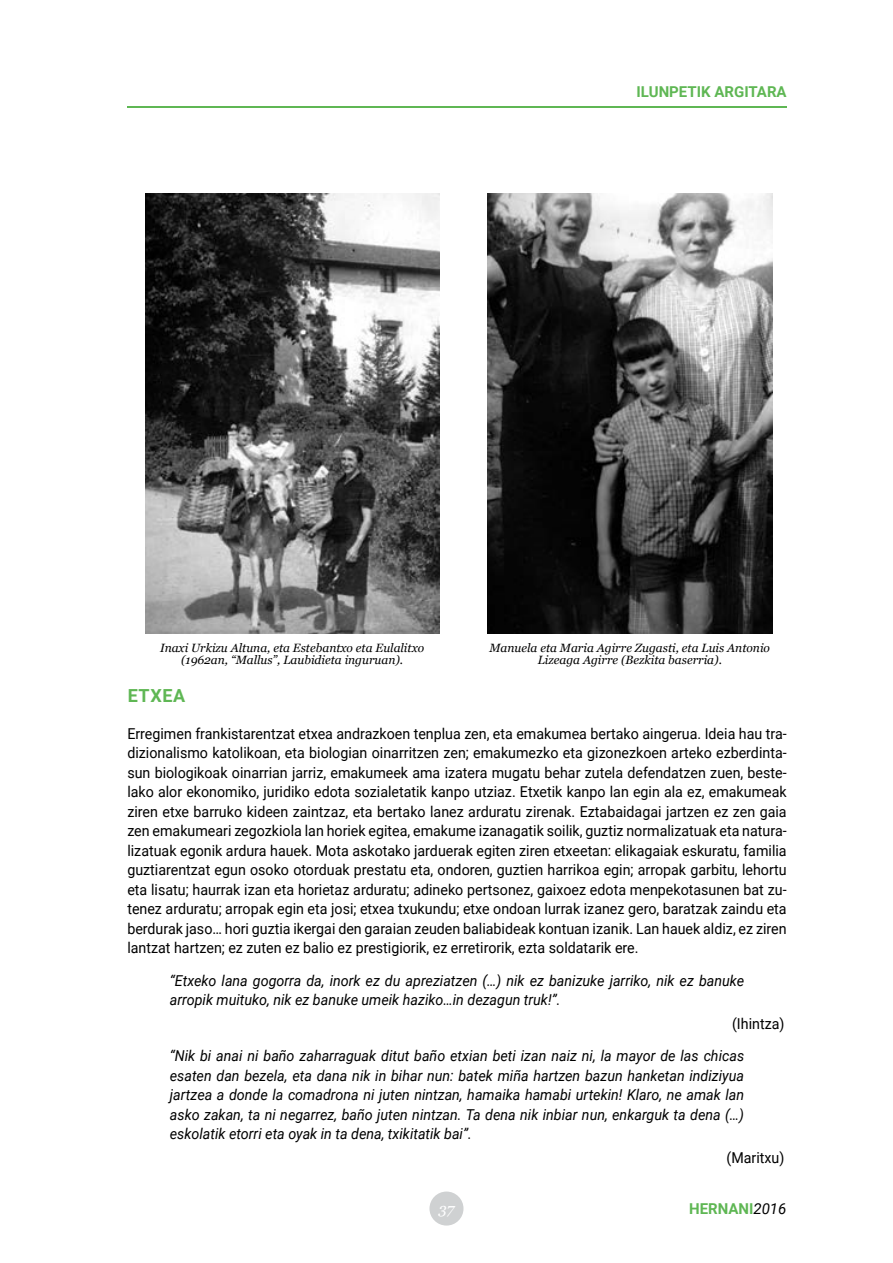
<style>
.page{position:relative;width:893px;height:1263px;background:#fff}
.page>*{position:absolute;margin:0;border:0;box-sizing:border-box;transform-origin:0 0}
.t1{font:700 18px "Roboto";letter-spacing:.035em;color:#5fb754}
.t2{font:15px/19.5px "Roboto";color:#000;text-align:justify;scale:.95 1}
.t3{font:italic 15px/19.5px "Roboto";color:#000;scale:.95 1}
.t4{font:700 15px "Roboto";color:#5fb754}
.t5{font:italic 15px "Georgia";color:#fff}
.t6{font:italic 12px/12px "Georgia";color:#000;text-align:center}
.s1{font-weight:400;font-style:italic;color:#000}
</style>
<div class="page">
<div style="left:429px;top:1191px;width:34px;height:34px;background:#cfd1d2;border-radius:50%"></div>
<hr style="left:127px;top:106px;width:660px;height:2px;background:#5fb754">
<img style="left:145px;top:193px;width:294px;height:441px">
<img style="left:487px;top:193px;width:285px;height:441px">
<p class="t4" style="left:636px;top:81px;width:152px">ILUNPETIK ARGITARA</p>
<p class="t6" style="left:160px;top:641px;width:266px">Inaxi Urkizu Altuna, eta Estebantxo eta Eulalitxo (1962an, “Mallus”, Laubidieta inguruan).</p>
<p class="t6" style="left:489px;top:641px;width:282px">Manuela eta Maria Agirre Zugasti, eta Luis Antonio<br>Lizeaga Agirre (Bezkita baserria).</p>
<p class="t1" style="left:128px;top:683px;width:59px">ETXEA</p>
<p class="t2" style="left:127px;top:723px;width:695px">Erregimen frankistarentzat etxea andrazkoen tenplua zen, eta emakumea bertako aingerua. Ideia hau tra&shy;dizionalismo katolikoan, eta biologian oinarritzen zen; emakumezko eta gizonezkoen arteko ezberdinta&shy;sun biologikoak oinarrian jarriz, emakumeek ama izatera mugatu behar zutela defendatzen zuen, beste&shy;lako alor ekonomiko, juridiko edota sozialetatik kanpo utziaz. Etxetik kanpo lan egin ala ez, emakumeak ziren etxe barruko kideen zaintzaz, eta bertako lanez arduratu zirenak. Eztabaidagai jartzen ez zen gaia zen emakumeari zegozkiola lan horiek egitea, emakume izanagatik soilik, guztiz normalizatuak eta natura&shy;lizatuak egonik ardura hauek. Mota askotako jarduerak egiten ziren etxeetan: elikagaiak eskuratu, familia guztiarentzat egun osoko otorduak prestatu eta, ondoren, guztien harrikoa egin; arropak garbitu, lehortu eta lisatu; haurrak izan eta horietaz arduratu; adineko pertsonez, gaixoez edota menpekotasunen bat zu&shy;tenez arduratu; arropak egin eta josi; etxea txukundu; etxe ondoan lurrak izanez gero, baratzak zaindu eta berdurak jaso… hori guztia ikergai den garaian zeuden baliabideak kontuan izanik. Lan hauek aldiz, ez ziren lantzat hartzen; ez zuten ez balio ez prestigiorik, ez erretirorik, ezta soldatarik ere.</p>
<p class="t3" style="left:170px;top:970px;width:606px">“Etxeko lana gogorra da, inork ez du apreziatzen (…) nik ez banizuke jarriko, nik ez banuke arropik muituko, nik ez banuke umeik haziko…in dezagun truk!”.</p>
<p class="t2" style="left:732px;top:1013px;width:57px">(Ihintza)</p>
<p class="t3" style="left:170px;top:1045px;width:606px;text-align:justify">“Nik bi anai ni baño zaharraguak ditut baño etxian beti izan naiz ni, la mayor de las chicas esaten dan bezela, eta dana nik in bihar nun: batek miña hartzen bazun hanketan indiziyua jartzea a donde la comadrona ni juten nintzan, hamaika hamabi urtekin! Klaro, ne amak lan asko zakan, ta ni negarrez, baño juten nintzan. Ta dena nik inbiar nun, enkarguk ta dena (…) eskolatik etorri eta oyak in ta dena, txikitatik bai”.</p>
<p class="t2" style="left:726px;top:1147px;width:62px">(Maritxu)</p>
<p class="t5" style="left:439px;top:1198px;width:17px">37</p>
<p class="t4" style="left:689px;top:1198px;width:99px">HERNANI<span class="s1">2016</span></p>
</div>
